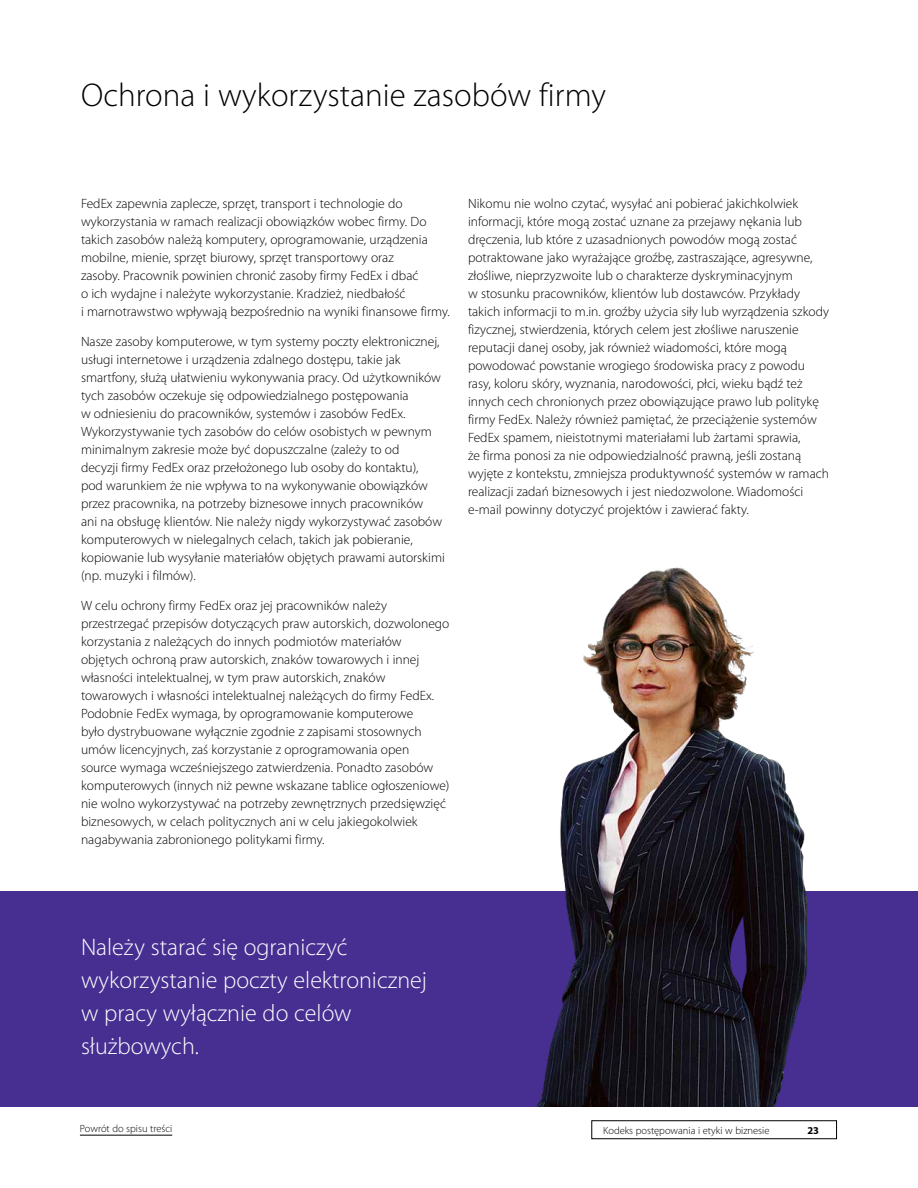
<style>
.page{position:relative;width:918px;height:1188px;background:#fff}
.page>*{position:absolute;margin:0;border:0;box-sizing:border-box;transform-origin:0 0}
.t1{font:300 33px "Myriad Pro";color:#000}
.t2{font:300 24px/33px "Myriad Pro";color:#fff}
.t3{font:300 13.5px/18px "Myriad Pro";color:#000}
.t4{font:300 10.5px "Myriad Pro";color:#000}
.t5{font:700 10.5px "Myriad Pro";color:#000}
</style>
<div class="page">
<div style="left:592px;top:1121px;width:245px;height:18px;border:1px solid #000"></div>
<hr style="left:80px;top:1135px;width:92px;height:1px;background:#000">
<div style="left:0;top:891px;width:918px;height:216px;background:#472f92"></div>
<img style="left:536px;top:567px;width:272px;height:540px">
<h1 class="t1" style="left:81px;top:75px;width:526px">Ochrona i wykorzystanie zasobów firmy</h1>
<p class="t3" style="left:81px;top:194px;width:370px">FedEx zapewnia zaplecze, sprzęt, transport i technologie do wykorzystania w ramach realizacji obowiązków wobec firmy. Do takich zasobów należą komputery, oprogramowanie, urządzenia mobilne, mienie, sprzęt biurowy, sprzęt transportowy oraz<br>zasoby. Pracownik powinien chronić zasoby firmy FedEx i dbać<br>o ich wydajne i należyte wykorzystanie. Kradzież, niedbałość<br>i marnotrawstwo wpływają bezpośrednio na wyniki finansowe firmy.</p>
<p class="t3" style="left:81px;top:332px;width:365px">Nasze zasoby komputerowe, w tym systemy poczty elektronicznej, usługi internetowe i urządzenia zdalnego dostępu, takie jak smartfony, służą ułatwieniu wykonywania pracy. Od użytkowników tych zasobów oczekuje się odpowiedzialnego postępowania<br>w odniesieniu do pracowników, systemów i zasobów FedEx.<br>Wykorzystywanie tych zasobów do celów osobistych w pewnym minimalnym zakresie może być dopuszczalne (zależy to od<br>decyzji firmy FedEx oraz przełożonego lub osoby do kontaktu),<br>pod warunkiem że nie wpływa to na wykonywanie obowiązków przez pracownika, na potrzeby biznesowe innych pracowników<br>ani na obsługę klientów. Nie należy nigdy wykorzystywać zasobów komputerowych w nielegalnych celach, takich jak pobieranie, kopiowanie lub wysyłanie materiałów objętych prawami autorskimi (np. muzyki i filmów).</p>
<p class="t3" style="left:81px;top:596px;width:370px">W celu ochrony firmy FedEx oraz jej pracowników należy przestrzegać przepisów dotyczących praw autorskich, dozwolonego korzystania z należących do innych podmiotów materiałów objętych ochroną praw autorskich, znaków towarowych i innej własności intelektualnej, w tym praw autorskich, znaków towarowych i własności intelektualnej należących do firmy FedEx.<br>Podobnie FedEx wymaga, by oprogramowanie komputerowe<br>było dystrybuowane wyłącznie zgodnie z zapisami stosownych umów licencyjnych, zaś korzystanie z oprogramowania open<br>source wymaga wcześniejszego zatwierdzenia. Ponadto zasobów komputerowych (innych niż pewne wskazane tablice ogłoszeniowe) nie wolno wykorzystywać na potrzeby zewnętrznych przedsięwzięć biznesowych, w celach politycznych ani w celu jakiegokolwiek nagabywania zabronionego politykami firmy.</p>
<p class="t3" style="left:468px;top:194px;width:363px">Nikomu nie wolno czytać, wysyłać ani pobierać jakichkolwiek informacji, które mogą zostać uznane za przejawy nękania lub dręczenia, lub które z uzasadnionych powodów mogą zostać potraktowane jako wyrażające groźbę, zastraszające, agresywne, złośliwe, nieprzyzwoite lub o charakterze dyskryminacyjnym<br>w stosunku pracowników, klientów lub dostawców. Przykłady takich informacji to m.in. groźby użycia siły lub wyrządzenia szkody fizycznej, stwierdzenia, których celem jest złośliwe naruszenie reputacji danej osoby, jak również wiadomości, które mogą powodować powstanie wrogiego środowiska pracy z powodu rasy, koloru skóry, wyznania, narodowości, płci, wieku bądź też innych cech chronionych przez obowiązujące prawo lub politykę firmy FedEx. Należy również pamiętać, że przeciążenie systemów FedEx spamem, nieistotnymi materiałami lub żartami sprawia,<br>że firma ponosi za nie odpowiedzialność prawną, jeśli zostaną wyjęte z kontekstu, zmniejsza produktywność systemów w ramach realizacji zadań biznesowych i jest niedozwolone. Wiadomości e-mail powinny dotyczyć projektów i zawierać fakty.</p>
<h2 class="t2" style="left:81px;top:931px;width:348px">Należy starać się ograniczyć wykorzystanie poczty elektronicznej w pracy wyłącznie do celów służbowych.</h2>
<p class="t4" style="left:80px;top:1122px;width:94px">Powrót do spisu treści</p>
<p class="t4" style="left:603px;top:1124px;width:168px">Kodeks postępowania i etyki w biznesie</p>
<p class="t5" style="left:807px;top:1123px;width:13px">23</p>
</div>
